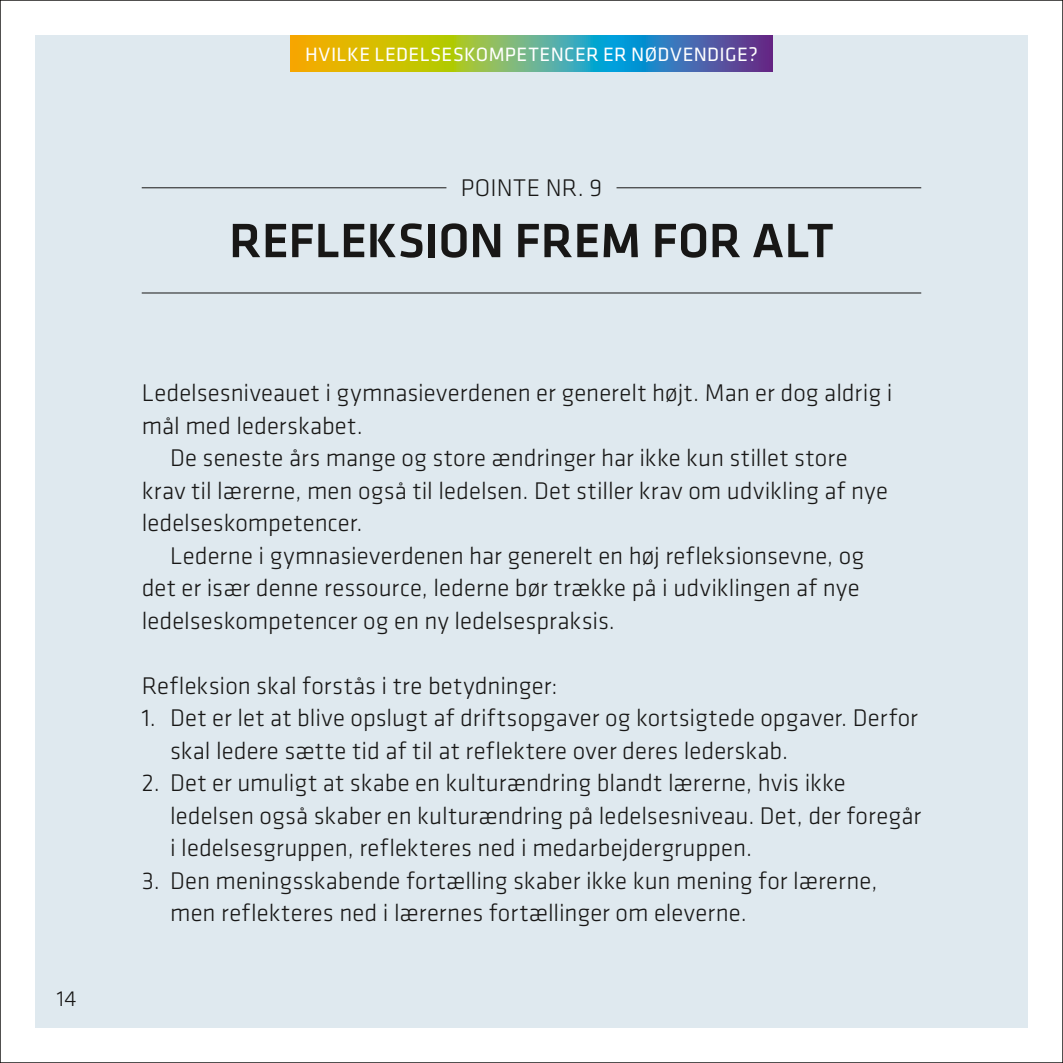
<style>
.page{position:relative;width:1063px;height:1063px;background:#fff}
.page>*{position:absolute;margin:0;border:0;box-sizing:border-box;transform-origin:0 0}
.t1{font:500 50px "Klavika";color:#181716}
.t2{font:300 25px/32.5px "Klavika";color:#181716}
.t3{font:300 22.5px "Klavika";color:#181716}
.t4{font:20px "Klavika";letter-spacing:.02em;color:#fff}
</style>
<div class="page">
<div style="left:35px;top:35px;width:993px;height:993px;background:#dfe9ef"></div>
<hr style="left:142px;top:293px;width:779px;height:1px;background:#181716">
<hr style="left:142px;top:187px;width:304px;height:1px;background:#181716">
<hr style="left:617px;top:187px;width:304px;height:1px;background:#181716">
<svg style="left:291px;top:35px;width:481px;height:36px;background:#7c9d68"></svg>
<p class="t3" style="left:57px;top:986px;width:22px">14</p>
<p class="t4" style="left:305px;top:43px;width:454px">HVILKE LEDELSESKOMPETENCER ER NØDVENDIGE?</p>
<p class="t2" style="left:461px;top:172px;width:143px">POINTE NR. 9</p>
<h1 class="t1" style="left:229px;top:213px;width:606px">REFLEKSION FREM FOR ALT</h1>
<p class="t2" style="left:142px;top:377px;width:752px">Ledelsesniveauet i gymnasieverdenen er generelt højt. Man er dog aldrig i</p>
<p class="t2" style="left:142px;top:410px;width:223px">mål med lederskabet.</p>
<p class="t2" style="left:170px;top:442px;width:679px">De seneste års mange og store ændringer har ikke kun stillet store</p>
<p class="t2" style="left:142px;top:475px;width:748px">krav til lærerne, men også til ledelsen. Det stiller krav om udvikling af nye</p>
<p class="t2" style="left:142px;top:507px;width:222px">ledelseskompetencer.</p>
<p class="t2" style="left:170px;top:540px;width:696px">Lederne i gymnasieverdenen har generelt en høj refleksionsevne, og</p>
<p class="t2" style="left:142px;top:572px;width:720px">det er især denne ressource, lederne bør trække på i udviklingen af nye</p>
<p class="t2" style="left:142px;top:605px;width:475px">ledelseskompetencer og en ny ledelsespraksis.</p>
<p class="t2" style="left:142px;top:670px;width:417px">Refleksion skal forstås i tre betydninger:</p>
<p class="t2" style="left:170px;top:702px;width:750px;text-indent:-28px">1. Det er let at blive opslugt af driftsopgaver og kortsigtede opgaver. Derfor skal ledere sætte tid af til at reflektere over deres lederskab.</p>
<p class="t2" style="left:170px;top:767px;width:753px;text-indent:-28px">2. Det er umuligt at skabe en kulturændring blandt lærerne, hvis ikke ledelsen også skaber en kulturændring på ledelsesniveau. Det, der foregår i ledelsesgruppen, reflekteres ned i medarbejdergruppen.</p>
<p class="t2" style="left:170px;top:865px;width:709px;text-indent:-28px">3. Den meningsskabende fortælling skaber ikke kun mening for lærerne, men reflekteres ned i lærernes fortællinger om eleverne.</p>
</div>
